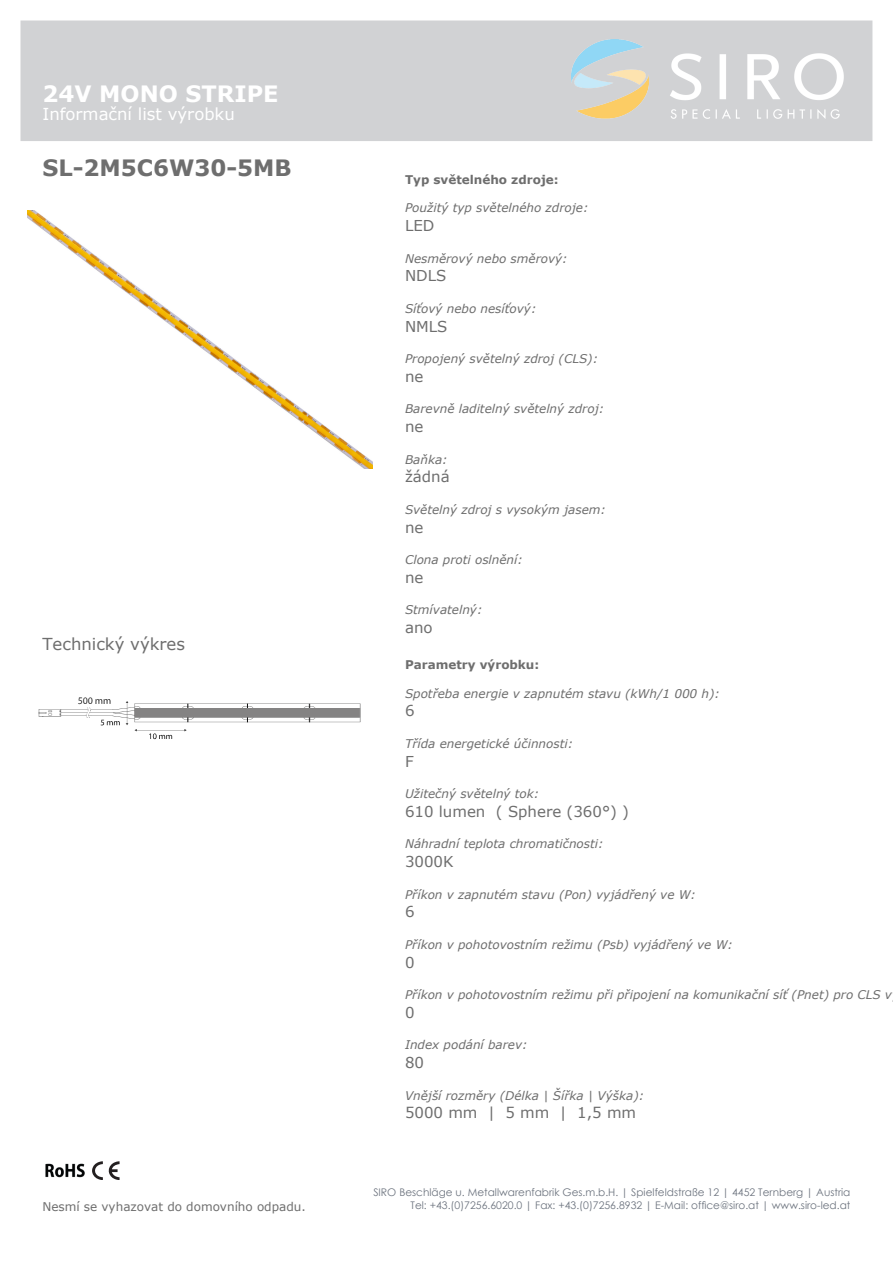
<style>
.page{position:relative;width:893px;height:1263px;background:#fff}
.page>*{position:absolute;margin:0;border:0;box-sizing:border-box;transform-origin:0 0}
.t1{font:700 22.5px "Verdana";color:#6e6e6e}
.t2{font:700 22.5px "Verdana";color:#fff}
.t3{font:16.5px "Verdana";color:#fff}
.t4{font:16.5px "Verdana";color:#6e6e6e}
.t5{font:15px "Verdana";color:#6e6e6e}
.t6{font:italic 12px "Verdana";color:#6e6e6e}
.t7{font:700 12px "Verdana";color:#6e6e6e}
.t8{font:12px "Verdana";color:#6e6e6e}
.t9{font:10.5px/12.6px "Century Gothic";color:#6d747f;text-align:right}
</style>
<div class="page">
<div style="left:21px;top:21px;width:851px;height:120px;background:#d1d2d4"></div>
<img style="left:571px;top:40px;width:272px;height:78px">
<img style="left:45px;top:1163px;width:40px;height:15px">
<svg style="left:92px;top:1161px;width:27px;height:19px"></svg>
<img style="left:27px;top:210px;width:345px;height:259px">
<img style="left:38px;top:697px;width:323px;height:43px">
<h1 class="t2" style="left:42px;top:80px;width:238px">24V MONO STRIPE</h1>
<h2 class="t3" style="left:42px;top:104px;width:194px">Informační list výrobku</h2>
<h1 class="t1" style="left:42px;top:154px;width:251px">SL-2M5C6W30-5MB</h1>
<h2 class="t4" style="left:42px;top:633px;width:144px">Technický výkres</h2>
<p class="t8" style="left:42px;top:1198px;width:265px">Nesmí se vyhazovat do domovního odpadu.</p>
<p class="t7" style="left:405px;top:172px;width:155px">Typ světelného zdroje:</p>
<p class="t6" style="left:405px;top:200px;width:185px">Použitý typ světelného zdroje:</p>
<p class="t5" style="left:405px;top:216px;width:31px">LED</p>
<p class="t6" style="left:405px;top:250px;width:164px">Nesměrový nebo směrový:</p>
<p class="t5" style="left:405px;top:266px;width:43px">NDLS</p>
<p class="t6" style="left:405px;top:301px;width:133px">Síťový nebo nesíťový:</p>
<p class="t5" style="left:405px;top:316px;width:44px">NMLS</p>
<p class="t6" style="left:405px;top:351px;width:195px">Propojený světelný zdroj (CLS):</p>
<p class="t5" style="left:405px;top:367px;width:20px">ne</p>
<p class="t6" style="left:405px;top:401px;width:201px">Barevně laditelný světelný zdroj:</p>
<p class="t5" style="left:405px;top:417px;width:20px">ne</p>
<p class="t6" style="left:405px;top:451px;width:44px">Baňka:</p>
<p class="t5" style="left:405px;top:467px;width:46px">žádná</p>
<p class="t6" style="left:405px;top:502px;width:202px">Světelný zdroj s vysokým jasem:</p>
<p class="t5" style="left:405px;top:517px;width:20px">ne</p>
<p class="t6" style="left:405px;top:552px;width:119px">Clona proti oslnění:</p>
<p class="t5" style="left:405px;top:568px;width:20px">ne</p>
<p class="t6" style="left:405px;top:602px;width:79px">Stmívatelný:</p>
<p class="t5" style="left:405px;top:618px;width:29px">ano</p>
<p class="t7" style="left:405px;top:657px;width:136px">Parametry výrobku:</p>
<p class="t6" style="left:405px;top:685px;width:316px">Spotřeba energie v zapnutém stavu (kWh/1 000 h):</p>
<p class="t5" style="left:405px;top:701px;width:11px">6</p>
<p class="t6" style="left:405px;top:736px;width:170px">Třída energetické účinnosti:</p>
<p class="t5" style="left:405px;top:751px;width:10px">F</p>
<p class="t6" style="left:405px;top:786px;width:136px">Užitečný světelný tok:</p>
<p class="t5" style="left:405px;top:802px;width:225px">610 lumen ( Sphere (360°) )</p>
<p class="t6" style="left:405px;top:836px;width:200px">Náhradní teplota chromatičnosti:</p>
<p class="t5" style="left:405px;top:852px;width:50px">3000K</p>
<p class="t6" style="left:405px;top:886px;width:293px">Příkon v zapnutém stavu (Pon) vyjádřený ve W:</p>
<p class="t5" style="left:405px;top:902px;width:11px">6</p>
<p class="t6" style="left:405px;top:937px;width:329px">Příkon v pohotovostním režimu (Psb) vyjádřený ve W:</p>
<p class="t5" style="left:405px;top:952px;width:11px">0</p>
<p class="t6" style="left:405px;top:987px;width:488px">Příkon v pohotovostním režimu při připojení na komunikační síť (Pnet) pro CLS v</p>
<p class="t5" style="left:405px;top:1003px;width:11px">0</p>
<p class="t6" style="left:405px;top:1037px;width:124px">Index podání barev:</p>
<p class="t5" style="left:405px;top:1053px;width:21px">80</p>
<p class="t6" style="left:405px;top:1087px;width:241px">Vnější rozměry (Délka | Šířka | Výška):</p>
<p class="t5" style="left:405px;top:1103px;width:233px">5000 mm | 5 mm | 1,5 mm</p>
<p class="t9" style="left:373px;top:1186px;width:479px">SIRO Beschläge u. Metallwarenfabrik Ges.m.b.H. | Spielfeldstraße 12 | 4452 Ternberg | Austria<br>Tel: +43.(0)7256.6020.0 | Fax: +43.(0)7256.8932 | E-Mail: office@siro.at | www.siro-led.at</p>
</div>
